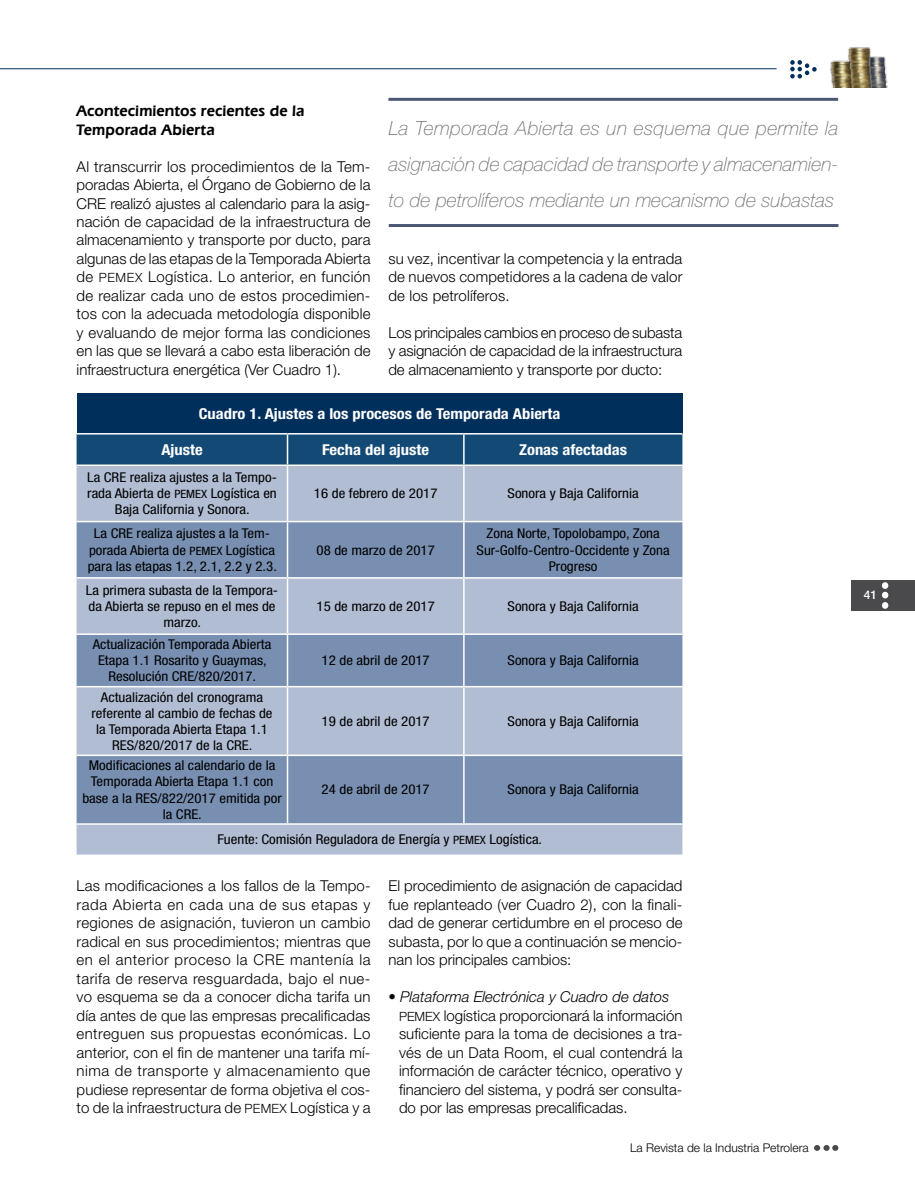
<style>
.page{position:relative;width:915px;height:1191px;background:#fff}
.page>*{position:absolute;margin:0;border:0;box-sizing:border-box;transform-origin:0 0}
.t1{font:italic 100 19.5px/36px "Helvetica Neue LT Std";color:#6d6e71;text-align:justify}
.t2{font:600 15.75px/18.5px "Eras IT Cby BT";letter-spacing:.005em;color:#000}
.t3{font:300 15px/18.5px "Helvetica Neue LT Std";color:#000;text-align:justify}
.t4{font:700 condensed 15px "Helvetica Neue LT Std";color:#fff;scale:1.1 1}
.t5{font:condensed 13.5px/16.2px "Helvetica Neue LT Std";color:#000;text-align:center;scale:1.1 1}
.t6{font:300 12px "Helvetica Neue LT Std";color:#000}
.t7{font:500 12px "Helvetica Neue LT Std";color:#fff}
.s1{font-family:"Helvetica Neue LT Std Lt SC850";font-weight:400;font-size:12.75px}
.s2{font-family:"Helvetica Neue LT Std Cn SC850";font-stretch:normal;font-size:11.55px}
.s3{font-style:italic}
</style>
<div class="page">
<svg style="left:790px;top:60px;width:26px;height:19px"></svg>
<svg style="left:814px;top:1145px;width:24px;height:5px"></svg>
<img style="left:830px;top:47px;width:58px;height:40px">
<hr style="left:0;top:68px;width:776px;height:1px;background:#002f5c">
<div style="left:850px;top:580px;width:64px;height:30px;background:#4a4a4d"></div>
<div style="left:881px;top:592px;width:7px;height:6px;background:#fff;border-radius:50%"></div>
<svg style="left:881px;top:602px;width:7px;height:7px"></svg>
<svg style="left:881px;top:582px;width:7px;height:7px"></svg>
<div style="left:77px;top:393px;width:605px;height:41px;background:#002f5c"></div>
<div style="left:77px;top:434px;width:605px;height:30px;background:#134975"></div>
<div style="left:77px;top:466px;width:605px;height:388px;background:#b1bdd3"></div>
<svg style="left:77px;top:522px;width:605px;height:301px;background:#90a2bf"></svg>
<hr style="left:77px;top:433px;width:210px;height:1px;background:#fff">
<hr style="left:287px;top:433px;width:176px;height:1px;background:#fff">
<hr style="left:463px;top:433px;width:219px;height:1px;background:#fff">
<hr style="left:77px;top:521px;width:210px;height:1px;background:#fff">
<hr style="left:287px;top:521px;width:176px;height:1px;background:#fff">
<hr style="left:463px;top:521px;width:219px;height:1px;background:#fff">
<hr style="left:77px;top:577px;width:210px;height:1px;background:#fff">
<hr style="left:287px;top:577px;width:176px;height:1px;background:#fff">
<hr style="left:463px;top:577px;width:219px;height:1px;background:#fff">
<hr style="left:77px;top:633px;width:210px;height:2px;background:#fff">
<hr style="left:287px;top:633px;width:176px;height:2px;background:#fff">
<hr style="left:463px;top:633px;width:219px;height:2px;background:#fff">
<hr style="left:287px;top:434px;width:1px;height:30px;background:#fff">
<hr style="left:463px;top:434px;width:1px;height:30px;background:#fff">
<hr style="left:287px;top:466px;width:1px;height:55px;background:#fff">
<hr style="left:463px;top:466px;width:1px;height:55px;background:#fff">
<hr style="left:287px;top:522px;width:1px;height:55px;background:#fff">
<hr style="left:463px;top:522px;width:1px;height:55px;background:#fff">
<hr style="left:287px;top:578px;width:1px;height:55px;background:#fff">
<hr style="left:463px;top:578px;width:1px;height:55px;background:#fff">
<hr style="left:287px;top:635px;width:1px;height:51px;background:#fff">
<hr style="left:463px;top:635px;width:1px;height:51px;background:#fff">
<hr style="left:287px;top:756px;width:1px;height:67px;background:#fff">
<hr style="left:463px;top:756px;width:1px;height:67px;background:#fff">
<hr style="left:77px;top:686px;width:210px;height:1px;background:#fff">
<hr style="left:287px;top:686px;width:176px;height:1px;background:#fff">
<hr style="left:463px;top:686px;width:219px;height:1px;background:#fff">
<hr style="left:287px;top:687px;width:1px;height:67px;background:#fff">
<hr style="left:463px;top:687px;width:1px;height:67px;background:#fff">
<hr style="left:77px;top:754px;width:210px;height:2px;background:#fff">
<hr style="left:287px;top:754px;width:176px;height:2px;background:#fff">
<hr style="left:463px;top:754px;width:219px;height:2px;background:#fff">
<hr style="left:77px;top:823px;width:210px;height:1px;background:#fff">
<hr style="left:287px;top:823px;width:176px;height:1px;background:#fff">
<hr style="left:463px;top:823px;width:219px;height:1px;background:#fff">
<hr style="left:388px;top:98px;width:449px;height:3px;background:#00153d">
<hr style="left:388px;top:224px;width:450px;height:3px;background:#00153d">
<p class="t2" style="left:77px;top:102px;width:229px">Acontecimientos recientes de la<br>Temporada Abierta</p>
<p class="t3" style="left:77px;top:157px;width:295px">Al transcurrir los procedimientos de la Tem&shy;poradas Abierta, el Órgano de Gobierno de la CRE realizó ajustes al calendario para la asig&shy;nación de capacidad de la infraestructura de almacenamiento y transporte por ducto, para algunas de las etapas de la Temporada Abierta de <span class="s1">PEMEX</span> Logística. Lo anterior, en función de realizar cada uno de estos procedimien&shy;tos con la adecuada metodología disponible y evaluando de mejor forma las condiciones en las que se llevará a cabo esta liberación de infraestructura energética (Ver Cuadro 1).</p>
<h1 class="t1" style="left:388px;top:110px;width:451px">La Temporada Abierta es un esquema que permite la asignación de capacidad de transporte y almacenamien&shy;to de petrolíferos mediante un mecanismo de subastas</h1>
<p class="t3" style="left:388px;top:249px;width:295px">su vez, incentivar la competencia y la entrada de nuevos competidores a la cadena de valor de los petrolíferos.</p>
<p class="t3" style="left:388px;top:323px;width:295px">Los principales cambios en proceso de subasta y asignación de capacidad de la infraestructura de almacenamiento y transporte por ducto:</p>
<p class="t4" style="left:199px;top:404px;width:330px">Cuadro 1. Ajustes a los procesos de Temporada Abierta</p>
<p class="t4" style="left:161px;top:440px;width:39px">Ajuste</p>
<p class="t4" style="left:322px;top:440px;width:99px">Fecha del ajuste</p>
<p class="t4" style="left:519px;top:440px;width:100px">Zonas afectadas</p>
<p class="t5" style="left:87px;top:469px;width:174px">La CRE realiza ajustes a la Tempo&shy;rada Abierta de <span class="s2">PEMEX</span> Logística en<br>Baja California y Sonora.</p>
<p class="t5" style="left:314px;top:485px;width:114px">16 de febrero de 2017</p>
<p class="t5" style="left:507px;top:485px;width:121px">Sonora y Baja California</p>
<p class="t5" style="left:88px;top:525px;width:173px">La CRE realiza ajustes a la Tem&shy;porada Abierta de <span class="s2">PEMEX</span> Logística para las etapas 1.2, 2.1, 2.2 y 2.3.</p>
<p class="t5" style="left:86px;top:581px;width:176px">La primera subasta de la Tempora&shy;da Abierta se repuso en el mes de marzo.</p>
<p class="t5" style="left:93px;top:636px;width:164px">Actualización Temporada Abierta<br>Etapa 1.1 Rosarito y Guaymas,<br>Resolución CRE/820/2017.</p>
<p class="t5" style="left:91px;top:688px;width:166px">Actualización del cronograma referente al cambio de fechas de la Temporada Abierta Etapa 1.1<br>RES/820/2017 de la CRE.</p>
<p class="t5" style="left:316px;top:541px;width:109px">08 de marzo de 2017</p>
<p class="t5" style="left:476px;top:525px;width:177px">Zona Norte, Topolobampo, Zona<br>Sur-Golfo-Centro-Occidente y Zona<br>Progreso</p>
<p class="t5" style="left:316px;top:598px;width:109px">15 de marzo de 2017</p>
<p class="t5" style="left:507px;top:598px;width:121px">Sonora y Baja California</p>
<p class="t5" style="left:321px;top:652px;width:100px">12 de abril de 2017</p>
<p class="t5" style="left:507px;top:652px;width:121px">Sonora y Baja California</p>
<p class="t5" style="left:321px;top:713px;width:100px">19 de abril de 2017</p>
<p class="t5" style="left:507px;top:713px;width:121px">Sonora y Baja California</p>
<p class="t5" style="left:82px;top:757px;width:183px">Modificaciones al calendario de la<br>Temporada Abierta Etapa 1.1 con base a la RES/822/2017 emitida por la CRE.</p>
<p class="t5" style="left:321px;top:781px;width:100px">24 de abril de 2017</p>
<p class="t5" style="left:507px;top:781px;width:121px">Sonora y Baja California</p>
<p class="t5" style="left:217px;top:831px;width:297px">Fuente: Comisión Reguladora de Energía y <span class="s2">PEMEX</span> Logística.</p>
<p class="t3" style="left:77px;top:876px;width:295px">Las modificaciones a los fallos de la Tempo&shy;rada Abierta en cada una de sus etapas y regiones de asignación, tuvieron un cambio radical en sus procedimientos; mientras que en el anterior proceso la CRE mantenía la tarifa de reserva resguardada, bajo el nue&shy;vo esquema se da a conocer dicha tarifa un día antes de que las empresas precalificadas entreguen sus propuestas económicas. Lo anterior, con el fin de mantener una tarifa mí&shy;nima de transporte y almacenamiento que pudiese representar de forma objetiva el cos&shy;to de la infraestructura de <span class="s1">PEMEX</span> Logística y a</p>
<p class="t3" style="left:388px;top:876px;width:295px">El procedimiento de asignación de capacidad fue replanteado (ver Cuadro 2), con la finali&shy;dad de generar certidumbre en el proceso de subasta, por lo que a continuación se mencio&shy;nan los principales cambios:</p>
<p class="t3" style="left:399px;top:987px;width:285px;text-align:left;text-indent:-10px">• <span class="s3">Plataforma Electrónica y Cuadro de datos </span><span class="s1">PEMEX</span> logística proporcionará la información suficiente para la toma de decisiones a tra&shy;vés de un Data Room, el cual contendrá la información de carácter técnico, operativo y financiero del sistema, y podrá ser consulta&shy;do por las empresas precalificadas.</p>
<p class="t6" style="left:630px;top:1140px;width:180px">La Revista de la Industria Petrolera</p>
<p class="t7" style="left:863px;top:588px;width:15px">41</p>
</div>
